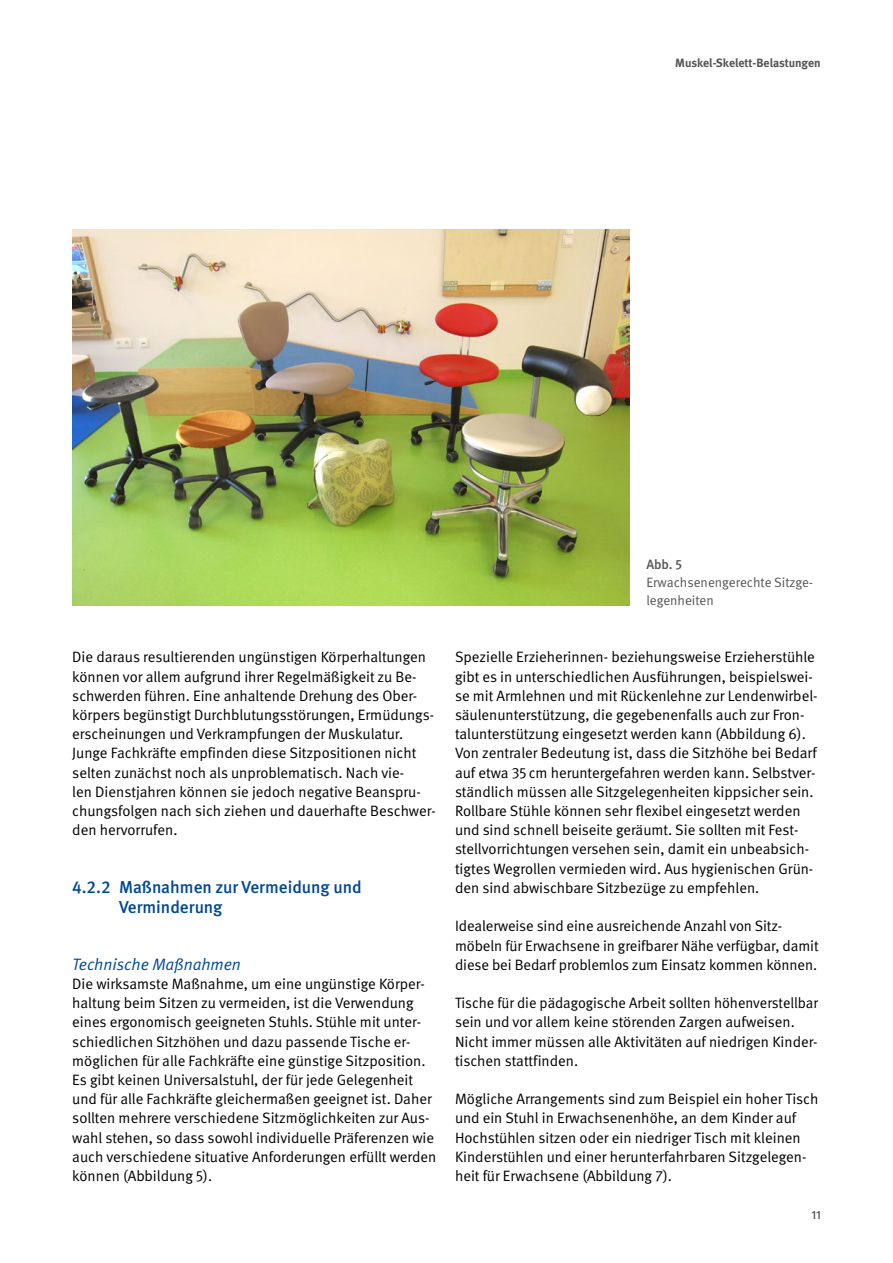
<style>
.page{position:relative;width:893px;height:1263px;background:#fff}
.page>*{position:absolute;margin:0;border:0;box-sizing:border-box;transform-origin:0 0}
.Ueberschriften_H3{font:500 17.25px/20.2px "DGUV Meta";color:#004893}
.Ueberschriften_H4_ohne_Zahl{font:italic 16.5px "DGUV Meta";color:#004893}
.Fließtext_FT{font:15px/19.2px "DGUV Meta";color:#000}
.t1{font:13.5px/18px "DGUV Meta";color:#565655}
.t2{font:500 13.5px "DGUV Meta";color:#565655}
.t3{font:700 12px "DGUV Meta";letter-spacing:-.005em;color:#565655}
.t4{font:500 12px "DGUV Meta";color:#565655}
</style>
<div class="page">
<img style="left:72px;top:229px;width:557px;height:376px">
<p class="t3" style="left:675px;top:56px;width:147px">Muskel-Skelett-Belastungen</p>
<p class="Fließtext_FT" style="left:72px;top:648px;width:365px">Die daraus resultierenden ungünstigen Körperhaltungen können vor allem aufgrund ihrer Regelmäßigkeit zu Be&shy;schwerden führen. Eine anhaltende Drehung des Ober&shy;körpers begünstigt Durchblutungsstörungen, Ermüdungs&shy;erscheinungen und Verkrampfungen der Muskulatur.<br>Junge Fachkräfte empfinden diese Sitzpositionen nicht selten zunächst noch als unproblematisch. Nach vie-<br>len Dienstjahren können sie jedoch negative Beanspru&shy;chungsfolgen nach sich ziehen und dauerhafte Beschwer&shy;den hervorrufen.</p>
<h3 class="Ueberschriften_H3" style="left:119px;top:877px;width:244px;text-indent:-47px">4.2.2 Maßnahmen zur Vermeidung und<br>Verminderung</h3>
<p class="Ueberschriften_H4_ohne_Zahl" style="left:72px;top:954px;width:170px">Technische Maßnahmen</p>
<p class="Fließtext_FT" style="left:72px;top:974px;width:366px">Die wirksamste Maßnahme, um eine ungünstige Körper&shy;haltung beim Sitzen zu vermeiden, ist die Verwendung eines ergonomisch geeigneten Stuhls. Stühle mit unter&shy;schiedlichen Sitzhöhen und dazu passende Tische er&shy;möglichen für alle Fachkräfte eine günstige Sitzposition.<br>Es gibt keinen Universalstuhl, der für jede Gelegenheit und für alle Fachkräfte gleichermaßen geeignet ist. Daher sollten mehrere verschiedene Sitzmöglichkeiten zur Aus&shy;wahl stehen, so dass sowohl individuelle Präferenzen wie auch verschiedene situative Anforderungen erfüllt werden können (Abbildung 5).</p>
<p class="t2" style="left:646px;top:557px;width:37px">Abb. 5</p>
<p class="t1" style="left:646px;top:574px;width:168px">Erwachsenengerechte Sitzge&shy;legenheiten</p>
<p class="Fließtext_FT" style="left:455px;top:648px;width:364px">Spezielle Erzieherinnen- beziehungsweise Erzieherstühle gibt es in unterschiedlichen Ausführungen, beispielswei&shy;se mit Armlehnen und mit Rückenlehne zur Lendenwirbel&shy;säulenunterstützung, die gegebenenfalls auch zur Fron&shy;talunterstützung eingesetzt werden kann (Abbildung 6).<br>Von zentraler Bedeutung ist, dass die Sitzhöhe bei Bedarf auf etwa 35 cm heruntergefahren werden kann. Selbstver&shy;ständlich müssen alle Sitzgelegenheiten kippsicher sein.<br>Rollbare Stühle können sehr flexibel eingesetzt werden und sind schnell beiseite geräumt. Sie sollten mit Fest&shy;stellvorrichtungen versehen sein, damit ein unbeabsich&shy;tigtes Wegrollen vermieden wird. Aus hygienischen Grün&shy;den sind abwischbare Sitzbezüge zu empfehlen.</p>
<p class="Fließtext_FT" style="left:455px;top:917px;width:365px">Idealerweise sind eine ausreichende Anzahl von Sitz&shy;möbeln für Erwachsene in greifbarer Nähe verfügbar, damit diese bei Bedarf problemlos zum Einsatz kommen können.</p>
<p class="Fließtext_FT" style="left:455px;top:994px;width:364px">Tische für die pädagogische Arbeit sollten höhenverstellbar sein und vor allem keine störenden Zargen aufweisen.<br>Nicht immer müssen alle Aktivitäten auf niedrigen Kinder&shy;tischen stattfinden.</p>
<p class="Fließtext_FT" style="left:455px;top:1090px;width:365px">Mögliche Arrangements sind zum Beispiel ein hoher Tisch und ein Stuhl in Erwachsenenhöhe, an dem Kinder auf Hochstühlen sitzen oder ein niedriger Tisch mit kleinen Kinderstühlen und einer herunterfahrbaren Sitzgelegen&shy;heit für Erwachsene (Abbildung 7).</p>
<p class="t4" style="left:811px;top:1208px;width:11px">11</p>
</div>
